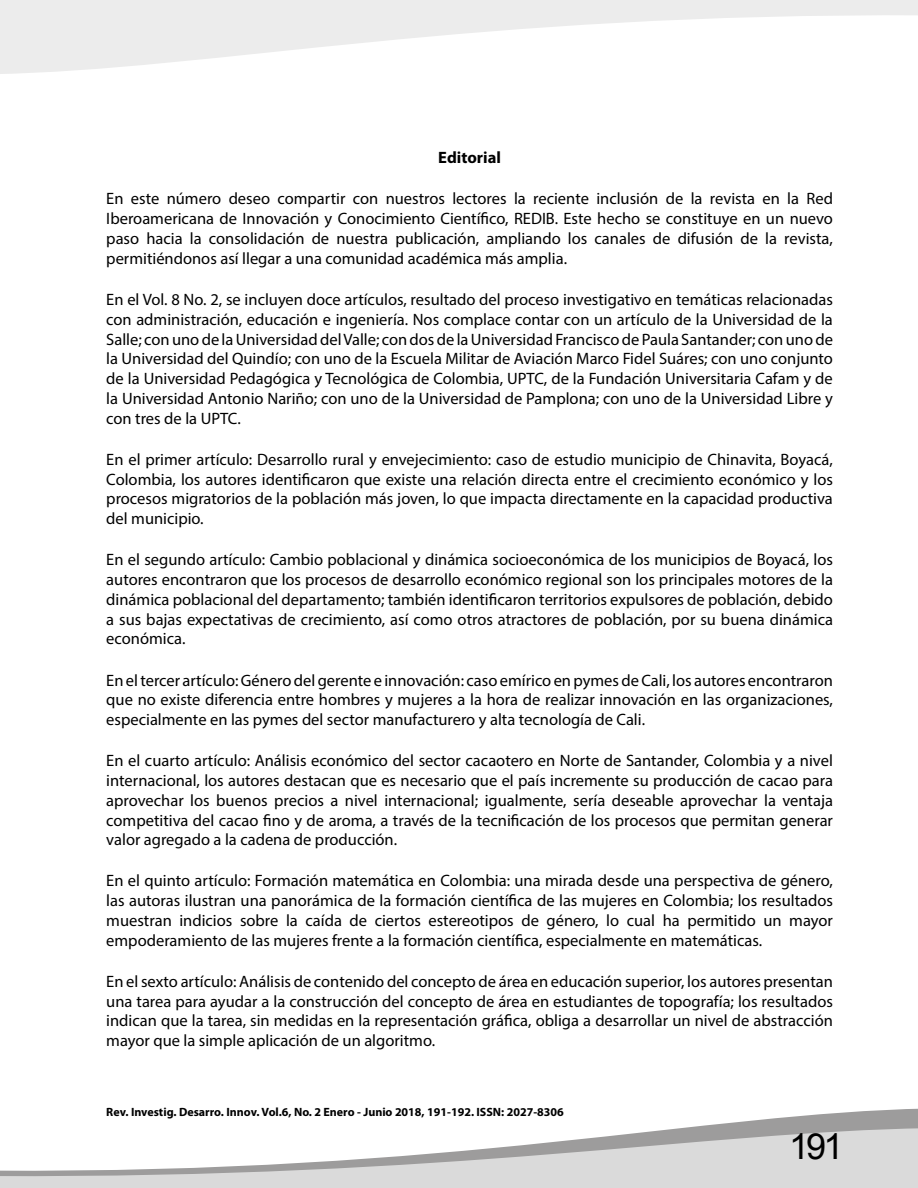
<style>
.page{position:relative;width:918px;height:1188px;background:#fff}
.page>*{position:absolute;margin:0;border:0;box-sizing:border-box;transform-origin:0 0}
.t1{font:36px "Arial";color:#000}
.t2{font:16.5px/19.8px "Myriad Pro";color:#000;text-align:justify}
.t3{font:700 16.5px "Myriad Pro";color:#000}
.t4{font:700 12px "Myriad Pro";color:#000}
</style>
<div class="page">
<svg style="left:683px;top:1109px;width:235px;height:19px;fill:#9d9c9c"></svg>
<svg style="left:1px;top:1128px;width:917px;height:60px;fill:#dadada"></svg>
<svg style="left:1px;top:0;width:917px;height:74px;fill:#ececec"></svg>
<p class="t3" style="left:438px;top:147px;width:64px">Editorial</p>
<p class="t2" style="left:106px;top:189px;width:728px">En este número deseo compartir con nuestros lectores la reciente inclusión de la revista en la Red Iberoamericana de Innovación y Conocimiento Científico, REDIB. Este hecho se constituye en un nuevo paso hacia la consolidación de nuestra publicación, ampliando los canales de difusión de la revista, permitiéndonos así llegar a una comunidad académica más amplia.</p>
<p class="t2" style="left:106px;top:289px;width:728px">En el Vol. 8 No. 2, se incluyen doce artículos, resultado del proceso investigativo en temáticas relacionadas con administración, educación e ingeniería. Nos complace contar con un artículo de la Universidad de la Salle; con uno de la Universidad del Valle; con dos de la Universidad Francisco de Paula Santander; con uno de la Universidad del Quindío; con uno de la Escuela Militar de Aviación Marco Fidel Suáres; con uno conjunto de la Universidad Pedagógica y Tecnológica de Colombia, UPTC, de la Fundación Universitaria Cafam y de la Universidad Antonio Nariño; con uno de la Universidad de Pamplona; con uno de la Universidad Libre y con tres de la UPTC.</p>
<p class="t2" style="left:106px;top:449px;width:728px">En el primer artículo: Desarrollo rural y envejecimiento: caso de estudio municipio de Chinavita, Boyacá, Colombia, los autores identificaron que existe una relación directa entre el crecimiento económico y los procesos migratorios de la población más joven, lo que impacta directamente en la capacidad productiva del municipio.</p>
<p class="t2" style="left:106px;top:550px;width:728px">En el segundo artículo: Cambio poblacional y dinámica socioeconómica de los municipios de Boyacá, los autores encontraron que los procesos de desarrollo económico regional son los principales motores de la dinámica poblacional del departamento; también identificaron territorios expulsores de población, debido a sus bajas expectativas de crecimiento, así como otros atractores de población, por su buena dinámica económica.</p>
<p class="t2" style="left:106px;top:670px;width:728px">En el tercer artículo: Género del gerente e innovación: caso emírico en pymes de Cali, los autores encontraron que no existe diferencia entre hombres y mujeres a la hora de realizar innovación en las organizaciones, especialmente en las pymes del sector manufacturero y alta tecnología de Cali.</p>
<p class="t2" style="left:106px;top:750px;width:728px">En el cuarto artículo: Análisis económico del sector cacaotero en Norte de Santander, Colombia y a nivel internacional, los autores destacan que es necesario que el país incremente su producción de cacao para aprovechar los buenos precios a nivel internacional; igualmente, sería deseable aprovechar la ventaja competitiva del cacao fino y de aroma, a través de la tecnificación de los procesos que permitan generar valor agregado a la cadena de producción.</p>
<p class="t2" style="left:106px;top:871px;width:728px">En el quinto artículo: Formación matemática en Colombia: una mirada desde una perspectiva de género, las autoras ilustran una panorámica de la formación científica de las mujeres en Colombia; los resultados muestran indicios sobre la caída de ciertos estereotipos de género, lo cual ha permitido un mayor empoderamiento de las mujeres frente a la formación científica, especialmente en matemáticas.</p>
<p class="t2" style="left:106px;top:971px;width:728px">En el sexto artículo: Análisis de contenido del concepto de área en educación superior, los autores presentan una tarea para ayudar a la construcción del concepto de área en estudiantes de topografía; los resultados indican que la tarea, sin medidas en la representación gráfica, obliga a desarrollar un nivel de abstracción mayor que la simple aplicación de un algoritmo.</p>
<p class="t4" style="left:106px;top:1104px;width:459px">Rev. Investig. Desarro. Innov. Vol.6, No. 2 Enero - Junio 2018, 191-192. ISSN: 2027-8306</p>
<h1 class="t1" style="left:789px;top:1123px;width:56px">191</h1>
</div>
